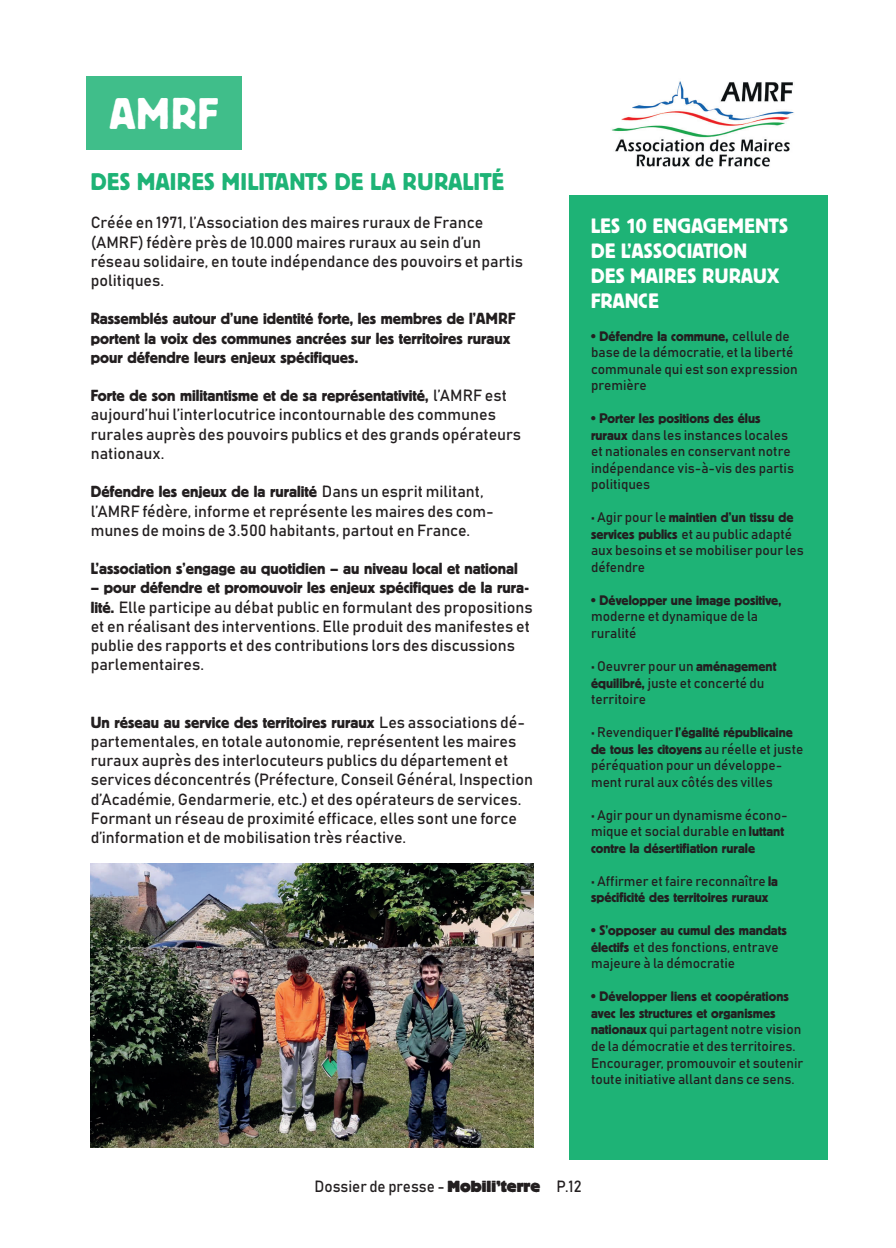
<style>
.page{position:relative;width:896px;height:1248px;background:#fff}
.page>*{position:absolute;margin:0;border:0;box-sizing:border-box;transform-origin:0 0}
.t1{font:44px "Block Berthold BQ";color:#fff}
.t2{font:24px "Block Berthold BQ";letter-spacing:.02em;color:#1eb376}
.t3{font:20.6px/24.8px "Block Berthold BQ";letter-spacing:.02em;color:#fff}
.t4{font:16px/19.2px "Bahnschrift";color:#231f20}
.t5{font:16px/19.2px "Block Berthold BQ";color:#231f20}
.t6{font:16px "Bahnschrift";color:#231f20;scale:.95 1}
.t7{font:13.8px/16.6px "Bahnschrift";color:#231f20}
.t8{font:13.8px/16.6px "Block Berthold BQ";color:#231f20}
.s1{font-family:"Bahnschrift"}
.s2{font-family:"Block Berthold BQ"}
.s3{font-family:"Block BE";font-weight:800}
</style>
<div class="page">
<div style="left:570px;top:196px;width:258px;height:963px;background:#1eb376"></div>
<img style="left:612px;top:81px;width:182px;height:86px">
<div style="left:86px;top:76px;width:155px;height:74px;background:#40be8a"></div>
<img style="left:91px;top:863px;width:442px;height:284px">
<h1 class="t1" style="left:110px;top:88px;width:110px">AMRF</h1>
<h2 class="t2" style="left:91px;top:168px;width:415px">DES MAIRES MILITANTS DE LA RURALITÉ</h2>
<p class="t4" style="left:91px;top:213px;width:434px">Créée en 1971, l’Association des maires ruraux de France (AMRF) fédère près de 10.000 maires ruraux au sein d’un réseau solidaire, en toute indépendance des pouvoirs et partis politiques.</p>
<p class="t5" style="left:91px;top:309px;width:426px">Rassemblés autour d’une identité forte, les membres de l’AMRF portent la voix des communes ancrées sur les territoires ruraux pour défendre leurs enjeux spécifiques.</p>
<p class="t5" style="left:91px;top:386px;width:418px">Forte de son militantisme et de sa représentativité, <span class="s1">l’AMRF est</span></p>
<p class="t4" style="left:91px;top:405px;width:432px">aujourd’hui l’interlocutrice incontournable des communes rurales auprès des pouvoirs publics et des grands opérateurs nationaux.</p>
<p class="t5" style="left:91px;top:482px;width:394px">Défendre les enjeux de la ruralité <span class="s1">Dans un esprit militant,</span></p>
<p class="t4" style="left:91px;top:501px;width:405px">l’AMRF fédère, informe et représente les maires des com&shy;munes de moins de 3.500 habitants, partout en France.</p>
<p class="t5" style="left:91px;top:559px;width:429px">L’association s’engage au quotidien – au niveau local et national</p>
<p class="t5" style="left:91px;top:578px;width:440px">– pour défendre et promouvoir les enjeux spécifiques de la rura-</p>
<p class="t4" style="left:91px;top:597px;width:443px"><span class="s2">lité.</span> Elle participe au débat public en formulant des propositions et en réalisant des interventions. Elle produit des manifestes et publie des rapports et des contributions lors des discussions parlementaires.</p>
<p class="t5" style="left:91px;top:713px;width:436px">Un réseau au service des territoires ruraux <span class="s1">Les associations dé-</span></p>
<p class="t4" style="left:91px;top:731px;width:444px">partementales, en totale autonomie, représentent les maires ruraux auprès des interlocuteurs publics du département et services déconcentrés (Préfecture, Conseil Général, Inspection d’Académie, Gendarmerie, etc.) et des opérateurs de services.<br>Formant un réseau de proximité efficace, elles sont une force d’information et de mobilisation très réactive.</p>
<p class="t3" style="left:591px;top:214px;width:198px">LES 10 ENGAGEMENTS<br>DE L’ASSOCIATION<br>DES MAIRES RURAUX<br>FRANCE</p>
<p class="t8" style="left:591px;top:328px;width:200px">• Défendre la commune, <span class="s1">cellule de</span></p>
<p class="t7" style="left:591px;top:343px;width:208px">base de la démocratie, et la liberté communale qui est son expression première</p>
<p class="t8" style="left:591px;top:410px;width:171px">• Porter les positions des élus</p>
<p class="t7" style="left:591px;top:426px;width:204px"><span class="s2">ruraux</span> dans les instances locales et nationales en conservant notre indépendance vis-à-vis des partis politiques</p>
<p class="t8" style="left:591px;top:509px;width:204px"><span class="s1">• Agir pour le</span> maintien d’un tissu de</p>
<p class="t7" style="left:591px;top:525px;width:214px"><span class="s2">services publics</span> et au public adapté aux besoins et se mobiliser pour les défendre</p>
<p class="t8" style="left:591px;top:592px;width:192px">• Développer une image positive,</p>
<p class="t7" style="left:591px;top:608px;width:169px">moderne et dynamique de la ruralité</p>
<p class="t7" style="left:591px;top:657px;width:187px">• Oeuvrer pour un <span class="s2">aménagement équilibré,</span> juste et concerté du territoire</p>
<p class="t8" style="left:591px;top:724px;width:214px"><span class="s1">• Revendiquer</span> l’égalité républicaine de tous les citoyens <span class="s1">au réelle et juste</span></p>
<p class="t7" style="left:591px;top:756px;width:193px">péréquation pour un développe&shy;ment rural aux côtés des villes</p>
<p class="t7" style="left:591px;top:806px;width:198px">• Agir pour un dynamisme écono&shy;mique et social durable en <span class="s2">luttant</span></p>
<p class="t8" style="left:591px;top:839px;width:166px">contre la désertifiation rurale</p>
<p class="t7" style="left:591px;top:872px;width:188px">• Affirmer et faire reconnaître <span class="s2">la</span></p>
<p class="t8" style="left:591px;top:889px;width:179px">spécificité des territoires ruraux</p>
<p class="t8" style="left:591px;top:922px;width:197px">• S’opposer au cumul des mandats</p>
<p class="t7" style="left:591px;top:938px;width:189px"><span class="s2">électifs</span> et des fonctions, entrave majeure à la démocratie</p>
<p class="t8" style="left:591px;top:988px;width:199px">• Développer liens et coopérations avec les structures et organismes</p>
<p class="t7" style="left:591px;top:1020px;width:214px"><span class="s2">nationaux</span> qui partagent notre vision de la démocratie et des territoires.<br>Encourager, promouvoir et soutenir toute initiative allant dans ce sens.</p>
<p class="t6" style="left:314px;top:1175px;width:283px">Dossier de presse - <span class="s3">Mobili’terre</span> P.12</p>
</div>
